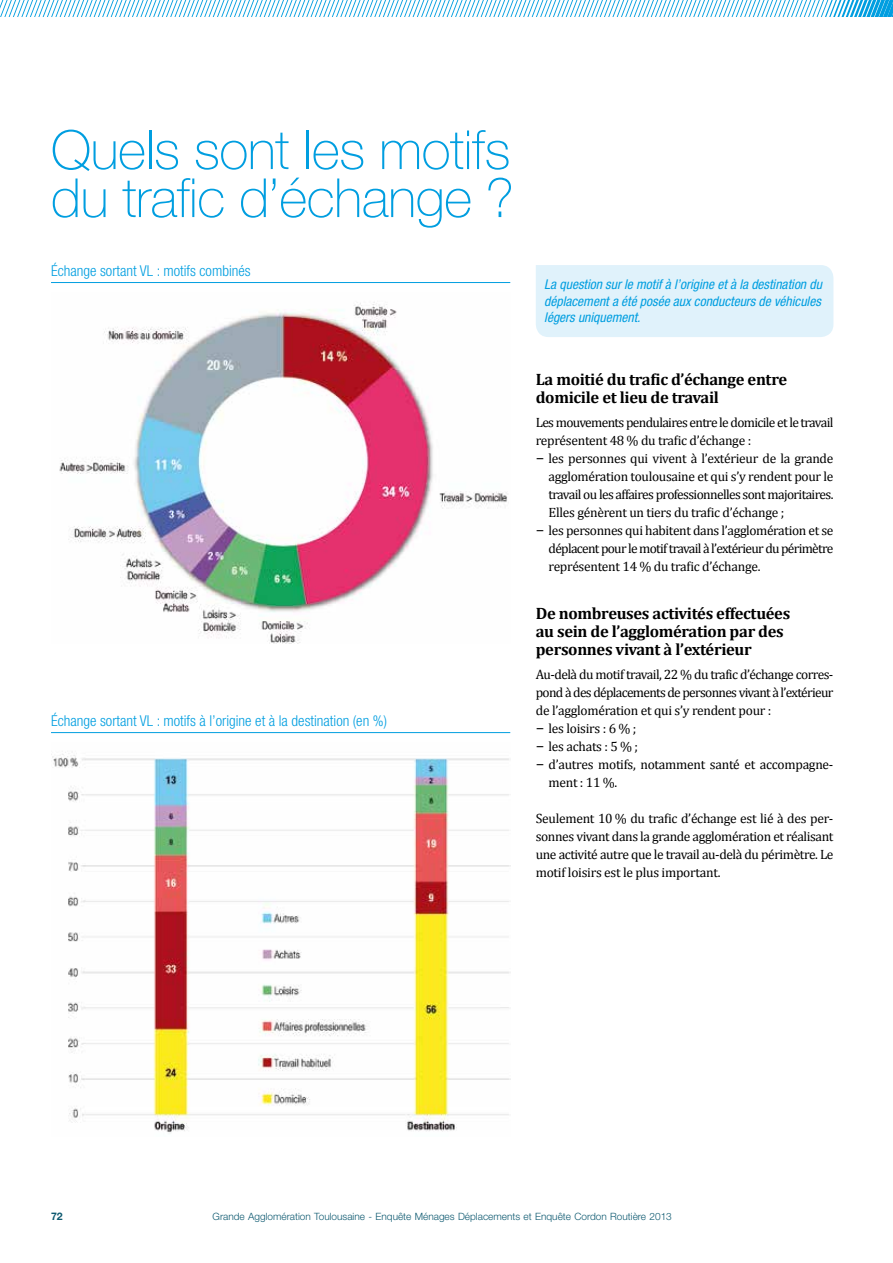
<style>
.page{position:relative;width:893px;height:1263px;background:#fff}
.page>*{position:absolute;margin:0;border:0;box-sizing:border-box;transform-origin:0 0}
.t1{font:100 54px/48px "Helvetica Neue LT Std";letter-spacing:-.01em;color:#009ee0}
.t2{font:700 16.5px/18px "Cambria";letter-spacing:-.02em;color:#000}
.t3{font:300 condensed 15px "Helvetica Neue LT Std";color:#009ee0}
.t4{font:13.5px/18px "Cambria";letter-spacing:-.02em;color:#000;text-align:justify}
.t5{font:italic condensed 13.5px/16.5px "Helvetica Neue LT Std";color:#009ee0;text-align:justify}
.t6{font:13.5px/18px "Cambria";letter-spacing:-.05em;color:#000}
.t7{font:700 10.5px "Helvetica Neue LT Std";color:#0d5970}
.t8{font:300 10.05px "Helvetica Neue LT Std";color:#0d5970}
.s1{font-family:"Verdana"}
</style>
<div class="page">
<svg style="left:0;top:0;width:893px;height:17px"></svg>
<hr style="left:51px;top:732px;width:459px;height:1px;background:#009ee0">
<hr style="left:51px;top:282px;width:459px;height:1px;background:#009ee0">
<img style="left:51px;top:752px;width:459px;height:381px">
<img style="left:59px;top:302px;width:448px;height:341px">
<div style="left:536px;top:265px;width:297px;height:72px;background:#e0f2fb"></div>
<h1 class="t1" style="left:51px;top:126px;width:465px">Quels sont les motifs du trafic d’échange ?</h1>
<p class="t3" style="left:51px;top:262px;width:201px">Échange sortant VL : motifs combinés</p>
<p class="t3" style="left:51px;top:712px;width:338px">Échange sortant VL : motifs à l’origine et à la destination (en %)</p>
<p class="t5" style="left:544px;top:277px;width:279px">La question sur le motif à l’origine et à la destination du déplacement a été posée aux conducteurs de véhicules légers uniquement.</p>
<p class="t2" style="left:536px;top:370px;width:253px">La moitié du trafic d’échange entre domicile et lieu de travail</p>
<p class="t6" style="left:536px;top:413px;width:299px">Les mouvements pendulaires entre le domicile et le travail représentent 48 % du trafic d’échange :</p>
<p class="t4" style="left:549px;top:449px;width:286px;text-indent:-13px"><span class="s1">–</span> les personnes qui vivent à l’extérieur de la grande agglomération toulousaine et qui s’y rendent pour le travail ou les affaires professionnelles sont majoritaires.<br>Elles génèrent un tiers du trafic d’échange ;</p>
<p class="t4" style="left:549px;top:521px;width:286px;text-indent:-13px"><span class="s1">–</span> les personnes qui habitent dans l’agglomération et se déplacent pour le motif travail à l’extérieur du périmètre représentent 14 % du trafic d’échange.</p>
<p class="t2" style="left:536px;top:604px;width:256px">De nombreuses activités effectuées au sein de l’agglomération par des personnes vivant à l’extérieur</p>
<p class="t4" style="left:536px;top:665px;width:299px">Au-delà du motif travail, 22 % du trafic d’échange corres&shy;pond à des déplacements de personnes vivant à l’extérieur de l’agglomération et qui s’y rendent pour :</p>
<p class="t4" style="left:536px;top:719px;width:102px"><span class="s1">–</span> les loisirs : 6 % ;</p>
<p class="t4" style="left:536px;top:737px;width:104px"><span class="s1">–</span> les achats : 5 % ;</p>
<p class="t4" style="left:549px;top:755px;width:286px;text-indent:-13px"><span class="s1">–</span> d’autres motifs, notamment santé et accompagne&shy;ment : 11 %.</p>
<p class="t4" style="left:536px;top:809px;width:299px">Seulement 10 % du trafic d’échange est lié à des per&shy;sonnes vivant dans la grande agglomération et réalisant une activité autre que le travail au-delà du périmètre. Le motif loisirs est le plus important.</p>
<p class="t7" style="left:51px;top:1210px;width:13px">72</p>
<p class="t8" style="left:213px;top:1211px;width:461px">Grande Agglomération Toulousaine - Enquête Ménages Déplacements et Enquête Cordon Routière 2013</p>
</div>
